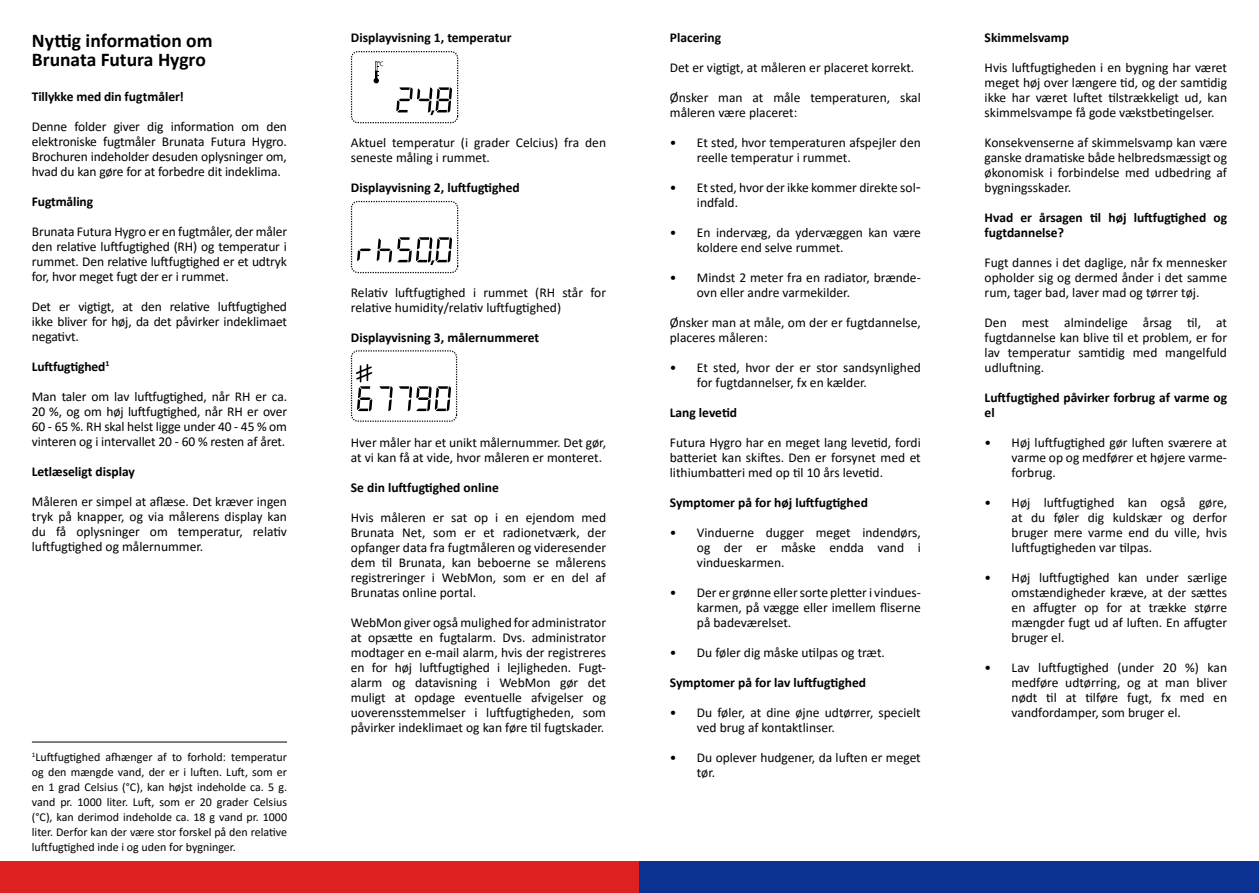
<style>
.page{position:relative;width:1259px;height:893px;background:#fff}
.page>*{position:absolute;margin:0;border:0;box-sizing:border-box;transform-origin:0 0}
.t1{font:700 19.5px/19.5px "Calibri";color:#000}
.t2{font:13.5px/15px "Calibri";color:#000;text-align:justify}
.t3{font:700 13.5px/15px "Calibri";color:#000}
.t4{font:12px/15px "Calibri";color:#000;text-align:justify}
.s1{color:#fff}
</style>
<div class="page">
<div style="left:0;top:861px;width:639px;height:32px;background:#df2021"></div>
<div style="left:639px;top:861px;width:620px;height:32px;background:#0c3291"></div>
<div style="left:351px;top:51px;width:107px;height:72px;border:1px dashed #000;border-radius:6px"></div>
<svg style="left:396px;top:87px;width:56px;height:28px"></svg>
<svg style="left:373px;top:61px;width:10px;height:22px"></svg>
<div style="left:351px;top:201px;width:107px;height:72px;border:1px dashed #000;border-radius:6px"></div>
<svg style="left:357px;top:249px;width:14px;height:12px"></svg>
<svg style="left:377px;top:237px;width:75px;height:28px"></svg>
<div style="left:351px;top:350px;width:106px;height:72px;border:1px dashed #000;border-radius:6px"></div>
<svg style="left:356px;top:364px;width:16px;height:47px"></svg>
<svg style="left:379px;top:386px;width:14px;height:25px"></svg>
<svg style="left:399px;top:386px;width:52px;height:25px"></svg>
<hr style="left:32px;top:742px;width:255px;height:1px;background:#000">
<h1 class="t1" style="left:32px;top:30px;width:182px">Nyttig information om<br>Brunata Futura Hygro</h1>
<p class="t3" style="left:32px;top:88px;width:154px">Tillykke med din fugtmåler!</p>
<p class="t2" style="left:32px;top:118px;width:257px">Denne folder giver dig information om den elektroniske fugtmåler Brunata Futura Hygro.<br>Brochuren indeholder desuden oplysninger om, hvad du kan gøre for at forbedre dit indeklima.</p>
<p class="t3" style="left:32px;top:193px;width:63px">Fugtmåling</p>
<p class="t2" style="left:32px;top:223px;width:257px">Brunata Futura Hygro er en fugtmåler, der måler den relative luftfugtighed (RH) og temperatur i rummet. Den relative luftfugtighed er et udtryk for, hvor meget fugt der er i rummet.</p>
<p class="t2" style="left:32px;top:298px;width:257px">Det er vigtigt, at den relative luftfugtighed ikke bliver for høj, da det påvirker indeklimaet negativt.</p>
<p class="t3" style="left:32px;top:358px;width:79px">Luftfugtighed<sup>1</sup></p>
<p class="t2" style="left:32px;top:388px;width:257px">Man taler om lav luftfugtighed, når RH er ca.<br>20<span class="s1">-</span>%, og om høj luftfugtighed, når RH er over 60 - 65 %. RH skal helst ligge under 40 - 45 % om vinteren og i intervallet 20 - 60 % resten af året.</p>
<p class="t3" style="left:32px;top:463px;width:105px">Letlæseligt display</p>
<p class="t2" style="left:32px;top:493px;width:257px">Måleren er simpel at aflæse. Det kræver ingen tryk på knapper, og via målerens display kan du få oplysninger om temperatur, relativ luftfugtighed og målernummer.</p>
<p class="t4" style="left:32px;top:749px;width:257px"><sup>1</sup>Luftfugtighed afhænger af to forhold: temperatur og den mængde vand, der er i luften. Luft, som er en 1 grad Celsius (°C), kan højst indeholde ca. 5 g. vand pr. 1000 liter. Luft, som er 20 grader Celsius (°C), kan derimod indeholde ca. 18 g vand pr. 1000 liter. Derfor kan der være stor forskel på den relative luftfugtighed inde i og uden for bygninger.</p>
<p class="t3" style="left:351px;top:30px;width:162px">Displayvisning 1, temperatur</p>
<p class="t2" style="left:351px;top:135px;width:257px">Aktuel temperatur (i grader Celcius) fra den seneste måling i rummet.</p>
<p class="t3" style="left:351px;top:180px;width:170px">Displayvisning 2, luftfugtighed</p>
<p class="t2" style="left:351px;top:285px;width:257px">Relativ luftfugtighed i rummet (RH står for relative humidity/relativ luftfugtighed)</p>
<p class="t3" style="left:351px;top:330px;width:190px">Displayvisning 3, målernummeret</p>
<p class="t2" style="left:351px;top:435px;width:257px">Hver måler har et unikt målernummer. Det gør, at vi kan få at vide, hvor måleren er monteret.</p>
<p class="t3" style="left:351px;top:480px;width:149px">Se din luftfugtighed online</p>
<p class="t2" style="left:351px;top:510px;width:257px">Hvis måleren er sat op i en ejendom med Brunata Net, som er et radionetværk, der opfanger data fra fugtmåleren og videresender dem til Brunata, kan beboerne se målerens registreringer i WebMon, som er en del af Brunatas online portal.</p>
<p class="t2" style="left:351px;top:615px;width:257px">WebMon giver også mulighed for administrator at opsætte en fugtalarm. Dvs. administrator modtager en e-mail alarm, hvis der registreres en for høj luftfugtighed i lejligheden. Fugt&shy;alarm og datavisning i WebMon gør det muligt at opdage eventuelle afvigelser og uoverensstemmelser i luftfugtigheden, som påvirker indeklimaet og kan føre til fugtskader.</p>
<p class="t3" style="left:670px;top:30px;width:53px">Placering</p>
<p class="t2" style="left:670px;top:60px;width:246px">Det er vigtigt, at måleren er placeret korrekt.</p>
<p class="t2" style="left:670px;top:90px;width:252px">Ønsker man at måle temperaturen, skal måleren være placeret:</p>
<p class="t2" style="left:697px;top:135px;width:225px;text-indent:-27px">• Et sted, hvor temperaturen afspejler den reelle temperatur i rummet.</p>
<p class="t2" style="left:697px;top:180px;width:224px;text-indent:-27px">• Et sted, hvor der ikke kommer direkte sol&shy;indfald.</p>
<p class="t2" style="left:697px;top:225px;width:225px;text-indent:-27px">• En indervæg, da ydervæggen kan være koldere end selve rummet.</p>
<p class="t2" style="left:697px;top:270px;width:224px;text-indent:-27px">• Mindst 2 meter fra en radiator, brænde&shy;ovn eller andre varmekilder.</p>
<p class="t2" style="left:670px;top:315px;width:252px">Ønsker man at måle, om der er fugtdannelse, placeres måleren:</p>
<p class="t2" style="left:697px;top:360px;width:225px;text-indent:-27px">• Et sted, hvor der er stor sandsynlighed for fugtdannelser, fx en kælder.</p>
<p class="t3" style="left:670px;top:405px;width:69px">Lang levetid</p>
<p class="t2" style="left:670px;top:435px;width:252px">Futura Hygro har en meget lang levetid, fordi batteriet kan skiftes. Den er forsynet med et lithiumbatteri med op til 10 års levetid.</p>
<p class="t3" style="left:670px;top:495px;width:199px">Symptomer på for høj luftfugtighed</p>
<p class="t2" style="left:697px;top:525px;width:225px;text-indent:-27px">• Vinduerne dugger meget indendørs, og der er måske endda vand i vindueskarmen.</p>
<p class="t2" style="left:697px;top:585px;width:225px;text-indent:-27px">• Der er grønne eller sorte pletter i vindues&shy;karmen, på vægge eller imellem fliserne på badeværelset.</p>
<p class="t2" style="left:670px;top:645px;width:216px">• Du føler dig måske utilpas og træt.</p>
<p class="t3" style="left:670px;top:675px;width:198px">Symptomer på for lav luftfugtighed</p>
<p class="t2" style="left:697px;top:705px;width:225px;text-indent:-27px">• Du føler, at dine øjne udtørrer, specielt ved brug af kontaktlinser.</p>
<p class="t2" style="left:697px;top:750px;width:225px;text-indent:-27px">• Du oplever hudgener, da luften er meget tør.</p>
<p class="t3" style="left:984px;top:30px;width:86px">Skimmelsvamp</p>
<p class="t2" style="left:984px;top:60px;width:244px">Hvis luftfugtigheden i en bygning har været meget høj over længere tid, og der samtidig ikke har været luftet tilstrækkeligt ud, kan skimmelsvampe få gode vækstbetingelser.</p>
<p class="t2" style="left:984px;top:135px;width:244px">Konsekvenserne af skimmelsvamp kan være ganske dramatiske både helbredsmæssigt og økonomisk i forbindelse med udbedring af bygningsskader.</p>
<p class="t3" style="left:984px;top:209px;width:244px">Hvad er årsagen til høj luftfugtighed og fugtdannelse?</p>
<p class="t2" style="left:984px;top:255px;width:244px">Fugt dannes i det daglige, når fx mennesker opholder sig og dermed ånder i det samme rum, tager bad, laver mad og tørrer tøj.</p>
<p class="t2" style="left:984px;top:315px;width:244px">Den mest almindelige årsag til, at fugtdannelse kan blive til et problem, er for lav temperatur samtidig med mangelfuld udluftning.</p>
<p class="t3" style="left:984px;top:389px;width:244px">Luftfugtighed påvirker forbrug af varme og el</p>
<p class="t2" style="left:1011px;top:435px;width:217px;text-indent:-27px">• Høj luftfugtighed gør luften sværere at varme op og medfører et højere varme&shy;forbrug.</p>
<p class="t2" style="left:1011px;top:495px;width:217px;text-indent:-27px">• Høj luftfugtighed kan også gøre, at du føler dig kuldskær og derfor bruger mere varme end du ville, hvis luftfugtigheden var tilpas.</p>
<p class="t2" style="left:1011px;top:570px;width:217px;text-indent:-27px">• Høj luftfugtighed kan under særlige omstændigheder kræve, at der sættes en affugter op for at trække større mængder fugt ud af luften. En affugter bruger el.</p>
<p class="t2" style="left:1011px;top:660px;width:217px;text-indent:-27px">• Lav luftfugtighed (under 20 %) kan medføre udtørring, og at man bliver nødt til at tilføre fugt, fx med en vandfordamper, som bruger el.</p>
</div>
